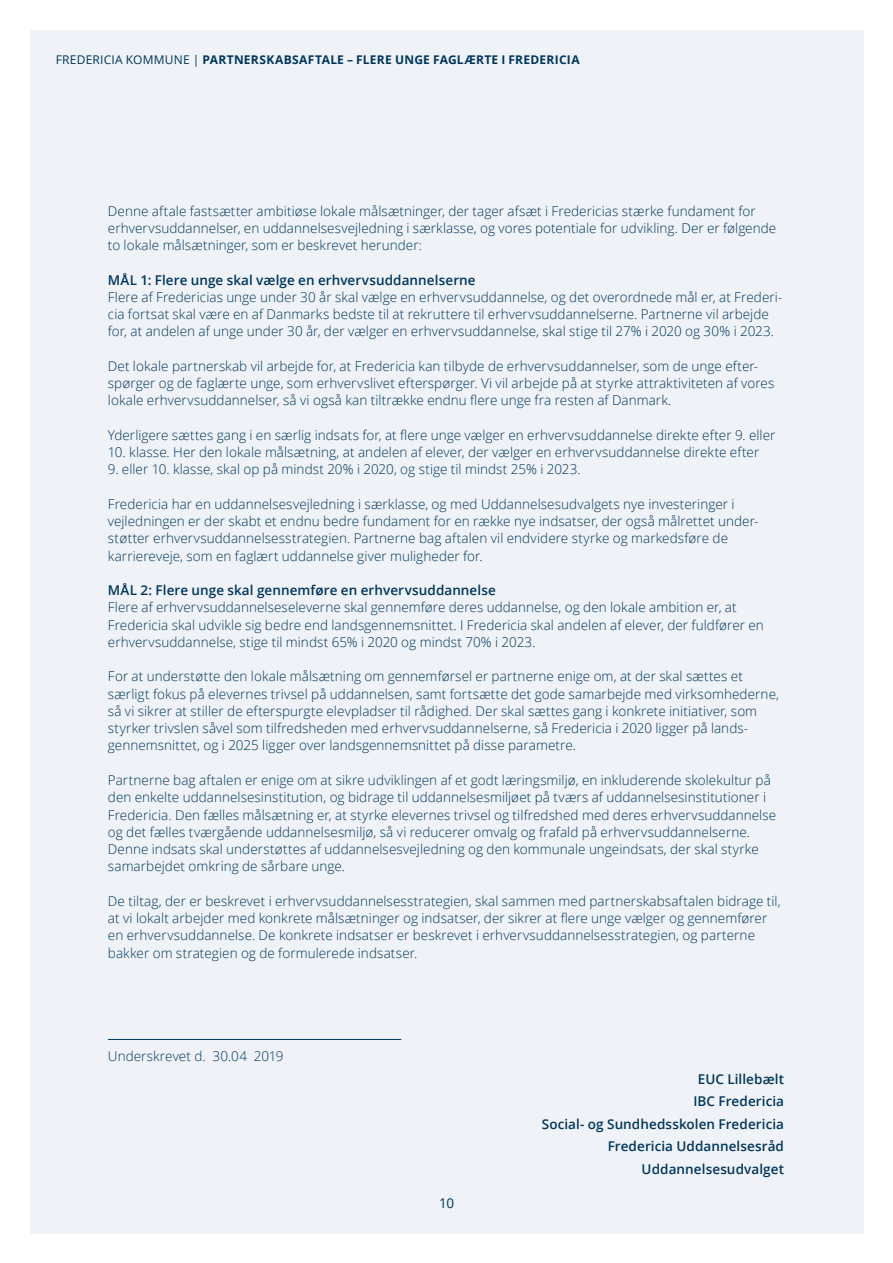
<style>
.page{position:relative;width:893px;height:1263px;background:#fff}
.page>*{position:absolute;margin:0;border:0;box-sizing:border-box;transform-origin:0 0}
.t1{font:300 13.5px/17.2px "Open Sans";letter-spacing:.005em;color:#00355c}
.t2{font:600 13.5px/22.5px "Open Sans";letter-spacing:.005em;color:#00355c;text-align:right}
.t3{font:13.5px "Open Sans";color:#00355c}
.t4{font:700 12px "Open Sans";letter-spacing:.025em;color:#00355c}
.s1{font-weight:400}
</style>
<div class="page">
<div style="left:30px;top:30px;width:833px;height:1203px;background:#eff2f6"></div>
<hr style="left:108px;top:1039px;width:293px;height:1px;background:#00355c">
<p class="t4" style="left:56px;top:51px;width:525px"><span class="s1">FREDERICIA KOMMUNE |</span> PARTNERSKABSAFTALE – FLERE UNGE FAGLÆRTE I FREDERICIA</p>
<p class="t1" style="left:108px;top:202px;width:670px">Denne aftale fastsætter ambitiøse lokale målsætninger, der tager afsæt i Fredericias stærke fundament for erhvervsuddannelser, en uddannelsesvejledning i særklasse, og vores potentiale for udvikling. Der er følgende to lokale målsætninger, som er beskrevet herunder:</p>
<p class="t2" style="left:108px;top:268px;width:369px">MÅL 1: Flere unge skal vælge en erhvervsuddannelserne</p>
<p class="t1" style="left:108px;top:288px;width:676px">Flere af Fredericias unge under 30 år skal vælge en erhvervsuddannelse, og det overordnede mål er, at Frederi&shy;cia fortsat skal være en af Danmarks bedste til at rekruttere til erhvervsuddannelserne. Partnerne vil arbejde for, at andelen af unge under 30 år, der vælger en erhvervsuddannelse, skal stige til 27% i 2020 og 30% i 2023.</p>
<p class="t1" style="left:108px;top:357px;width:668px">Det lokale partnerskab vil arbejde for, at Fredericia kan tilbyde de erhvervsuddannelser, som de unge efter&shy;spørger og de faglærte unge, som erhvervslivet efterspørger. Vi vil arbejde på at styrke attraktiviteten af vores lokale erhvervsuddannelser, så vi også kan tiltrække endnu flere unge fra resten af Danmark.</p>
<p class="t1" style="left:108px;top:426px;width:669px">Yderligere sættes gang i en særlig indsats for, at flere unge vælger en erhvervsuddannelse direkte efter 9. eller</p>
<p class="t1" style="left:108px;top:443px;width:653px">10. klasse. Her den lokale målsætning, at andelen af elever, der vælger en erhvervsuddannelse direkte efter</p>
<p class="t1" style="left:108px;top:460px;width:474px">9. eller 10. klasse, skal op på mindst 20% i 2020, og stige til mindst 25% i 2023.</p>
<p class="t1" style="left:108px;top:495px;width:652px">Fredericia har en uddannelsesvejledning i særklasse, og med Uddannelsesudvalgets nye investeringer i vejledningen er der skabt et endnu bedre fundament for en række nye indsatser, der også målrettet under&shy;støtter erhvervsuddannelsesstrategien. Partnerne bag aftalen vil endvidere styrke og markedsføre de karriereveje, som en faglært uddannelse giver muligheder for.</p>
<p class="t2" style="left:108px;top:579px;width:389px">MÅL 2: Flere unge skal gennemføre en erhvervsuddannelse</p>
<p class="t1" style="left:108px;top:598px;width:657px">Flere af erhvervsuddannelseseleverne skal gennemføre deres uddannelse, og den lokale ambition er, at<br>Fredericia skal udvikle sig bedre end landsgennemsnittet. I Fredericia skal andelen af elever, der fuldfører en erhvervsuddannelse, stige til mindst 65% i 2020 og mindst 70% i 2023.</p>
<p class="t1" style="left:108px;top:668px;width:672px">For at understøtte den lokale målsætning om gennemførsel er partnerne enige om, at der skal sættes et særligt fokus på elevernes trivsel på uddannelsen, samt fortsætte det gode samarbejde med virksomhederne, så vi sikrer at stiller de efterspurgte elevpladser til rådighed. Der skal sættes gang i konkrete initiativer, som styrker trivslen såvel som tilfredsheden med erhvervsuddannelserne, så Fredericia i 2020 ligger på lands&shy;gennemsnittet, og i 2025 ligger over landsgennemsnittet på disse parametre.</p>
<p class="t1" style="left:108px;top:771px;width:670px">Partnerne bag aftalen er enige om at sikre udviklingen af et godt læringsmiljø, en inkluderende skolekultur på den enkelte uddannelsesinstitution, og bidrage til uddannelsesmiljøet på tværs af uddannelsesinstitutioner i Fredericia. Den fælles målsætning er, at styrke elevernes trivsel og tilfredshed med deres erhvervsuddannelse og det fælles tværgående uddannelsesmiljø, så vi reducerer omvalg og frafald på erhvervsuddannelserne.<br>Denne indsats skal understøttes af uddannelsesvejledning og den kommunale ungeindsats, der skal styrke samarbejdet omkring de sårbare unge.</p>
<p class="t1" style="left:108px;top:892px;width:674px">De tiltag, der er beskrevet i erhvervsuddannelsesstrategien, skal sammen med partnerskabsaftalen bidrage til, at vi lokalt arbejder med konkrete målsætninger og indsatser, der sikrer at flere unge vælger og gennemfører en erhvervsuddannelse. De konkrete indsatser er beskrevet i erhvervsuddannelsesstrategien, og parterne bakker om strategien og de formulerede indsatser.</p>
<p class="t1" style="left:108px;top:1047px;width:177px">Underskrevet d. 30.04 2019</p>
<p class="t3" style="left:439px;top:1194px;width:17px">10</p>
<p class="t2" style="left:542px;top:1067px;width:244px">EUC Lillebælt<br>IBC Fredericia<br>Social- og Sundhedsskolen Fredericia<br>Fredericia Uddannelsesråd<br>Uddannelsesudvalget</p>
</div>
